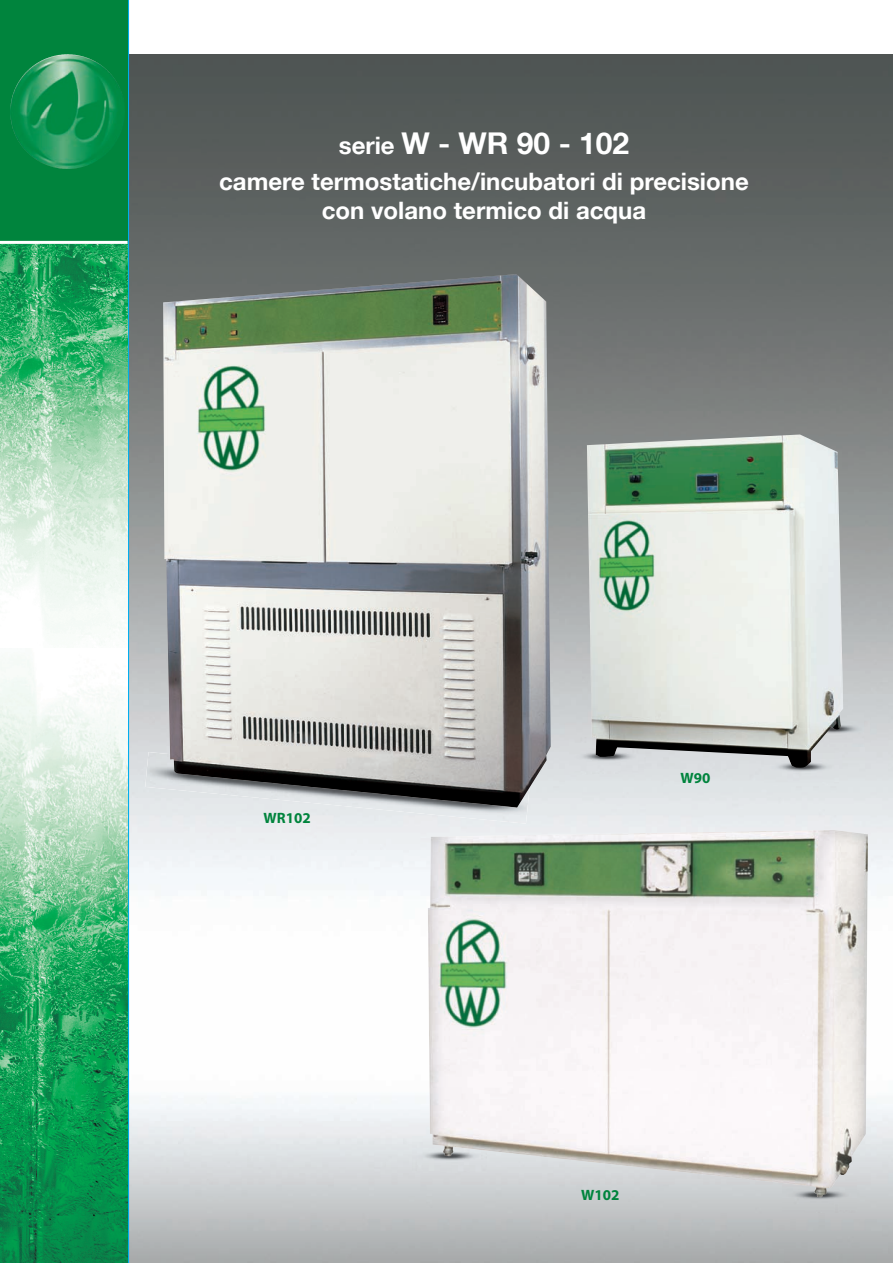
<style>
.page{position:relative;width:893px;height:1263px;background:#fff}
.page>*{position:absolute;margin:0;border:0;box-sizing:border-box;transform-origin:0 0}
.t1{font:700 30px "Helvetica 75";color:#fff}
.t2{font:700 24px/28.8px "Helvetica 75";color:#fff;text-align:center}
.t3{font:700 15px "Myriad Pro";color:#00843d}
.s1{font-size:24px}
</style>
<div class="page">
<img style="left:129px;top:54px;width:764px;height:1209px">
<img style="left:569px;top:737px;width:74px;height:37px">
<img style="left:765px;top:768px;width:74px;height:16px">
<img style="left:843px;top:710px;width:27px;height:37px">
<img style="left:412px;top:1136px;width:16px;height:37px">
<img style="left:782px;top:1197px;width:74px;height:15px">
<img style="left:145px;top:752px;width:384px;height:72px">
<img style="left:163px;top:274px;width:388px;height:533px">
<img style="left:428px;top:830px;width:440px;height:367px">
<img style="left:587px;top:434px;width:256px;height:334px">
<img style="left:0;top:659px;width:126px;height:604px">
<img style="left:0;top:244px;width:126px;height:399px">
<hr style="left:126px;top:0;width:3px;height:1263px;background:#00aeef">
<svg style="left:0;top:0;width:128px;height:241px;background:#0a8a47"></svg>
<hr style="left:0;top:241px;width:128px;height:3px;background:#fff">
<p class="t1" style="left:339px;top:132px;width:292px"><span class="s1">serie</span> W - WR 90 - 102</p>
<p class="t2" style="left:219px;top:169px;width:531px">camere termostatiche/incubatori di precisione con volano termico di acqua</p>
<p class="t3" style="left:264px;top:813px;width:49px">WR102</p>
<p class="t3" style="left:680px;top:772px;width:31px">W90</p>
<p class="t3" style="left:581px;top:1189px;width:40px">W102</p>
</div>
